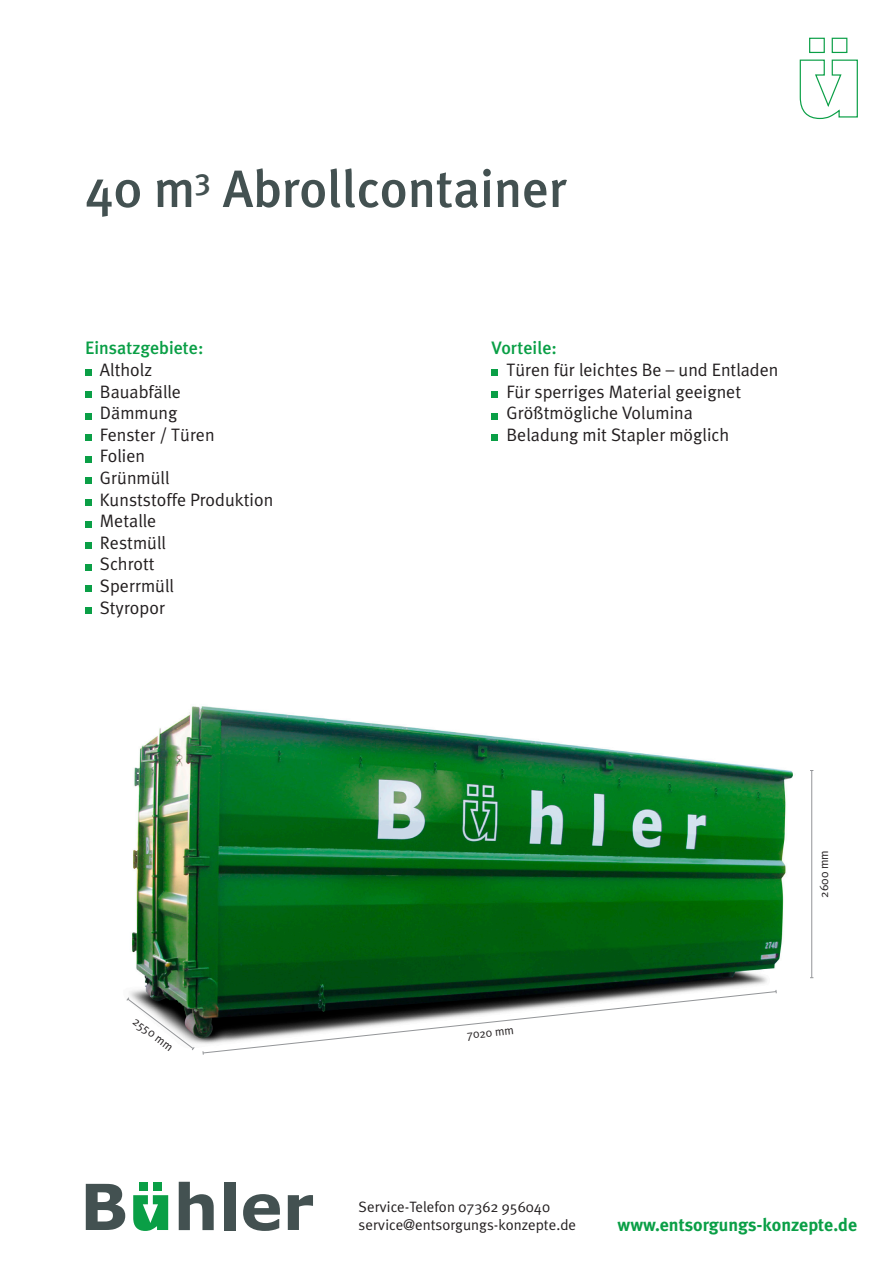
<style>
.page{position:relative;width:893px;height:1263px;background:#fff}
.page>*{position:absolute;margin:0;border:0;box-sizing:border-box;transform-origin:0 0}
.t1{font:500 52.5px "Meta Plus";color:#435151}
.t2{font:18px/21.6px "Meta Plus Normal";color:#231f20}
.t3{font:700 18px "Meta Plus";color:#0a9f46}
.t4{font:500 18px "Meta Plus";color:#0a9f46}
.t5{font:15px/18px "Meta Plus Normal";color:#231f20}
.t6{font:12px "Meta Plus Normal";color:#231f20}
</style>
<div class="page">
<svg style="left:799px;top:59px;width:59px;height:61px"></svg>
<div style="left:809px;top:38px;width:16px;height:15px;border:1px solid #0a9f46"></div>
<div style="left:832px;top:38px;width:15px;height:15px;border:1px solid #0a9f46"></div>
<svg style="left:133px;top:1195px;width:35px;height:36px"></svg>
<svg style="left:86px;top:1184px;width:39px;height:46px"></svg>
<svg style="left:179px;top:1182px;width:35px;height:48px"></svg>
<div style="left:224px;top:1182px;width:11px;height:48px;background:#435151"></div>
<svg style="left:243px;top:1194px;width:37px;height:37px"></svg>
<svg style="left:288px;top:1195px;width:25px;height:35px"></svg>
<div style="left:139px;top:1182px;width:9px;height:8px;background:#0a9f46"></div>
<div style="left:153px;top:1182px;width:9px;height:8px;background:#0a9f46"></div>
<img style="left:85px;top:585px;width:729px;height:459px">
<svg style="left:126px;top:997px;width:69px;height:54px"></svg>
<svg style="left:202px;top:990px;width:575px;height:65px"></svg>
<hr style="left:811px;top:770px;width:1px;height:208px;background:#939598">
<svg style="left:85px;top:370px;width:6px;height:6px"></svg>
<div style="left:85px;top:391px;width:6px;height:7px;background:#0a9f46"></div>
<svg style="left:85px;top:413px;width:6px;height:6px"></svg>
<div style="left:85px;top:434px;width:6px;height:7px;background:#0a9f46"></div>
<svg style="left:85px;top:456px;width:6px;height:6px"></svg>
<svg style="left:85px;top:478px;width:6px;height:6px"></svg>
<div style="left:85px;top:499px;width:6px;height:7px;background:#0a9f46"></div>
<svg style="left:85px;top:521px;width:6px;height:6px"></svg>
<div style="left:85px;top:542px;width:6px;height:7px;background:#0a9f46"></div>
<svg style="left:85px;top:564px;width:6px;height:6px"></svg>
<svg style="left:85px;top:586px;width:6px;height:6px"></svg>
<div style="left:85px;top:607px;width:6px;height:7px;background:#0a9f46"></div>
<svg style="left:492px;top:370px;width:6px;height:6px"></svg>
<div style="left:492px;top:391px;width:6px;height:7px;background:#0a9f46"></div>
<svg style="left:492px;top:413px;width:6px;height:6px"></svg>
<div style="left:492px;top:434px;width:6px;height:7px;background:#0a9f46"></div>
<h1 class="t1" style="left:85px;top:158px;width:483px">40 m<sup>3</sup> Abrollcontainer</h1>
<p class="t4" style="left:85px;top:338px;width:120px">Einsatzgebiete:</p>
<p class="t2" style="left:100px;top:359px;width:175px">Altholz<br>Bauabfälle<br>Dämmung<br>Fenster / Türen<br>Folien<br>Grünmüll<br>Kunststoffe Produktion<br>Metalle<br>Restmüll<br>Schrott<br>Sperrmüll<br>Styropor</p>
<p class="t4" style="left:492px;top:338px;width:67px">Vorteile:</p>
<p class="t2" style="left:506px;top:359px;width:273px">Türen für leichtes Be – und Entladen<br>Für sperriges Material geeignet<br>Größtmögliche Volumina<br>Beladung mit Stapler möglich</p>
<p class="t6" style="left:138px;top:1014px;width:49px;rotate:37deg">2550 mm</p>
<p class="t6" style="left:466px;top:1028px;width:49px;rotate:-6deg">7020 mm</p>
<p class="t6" style="left:817px;top:898px;width:49px;rotate:-90deg">2600 mm</p>
<p class="t5" style="left:359px;top:1197px;width:219px">Service-Telefon 07362 956040 service@entsorgungs-konzepte.de</p>
<p class="t3" style="left:618px;top:1214px;width:241px">www.entsorgungs-konzepte.de</p>
</div>
